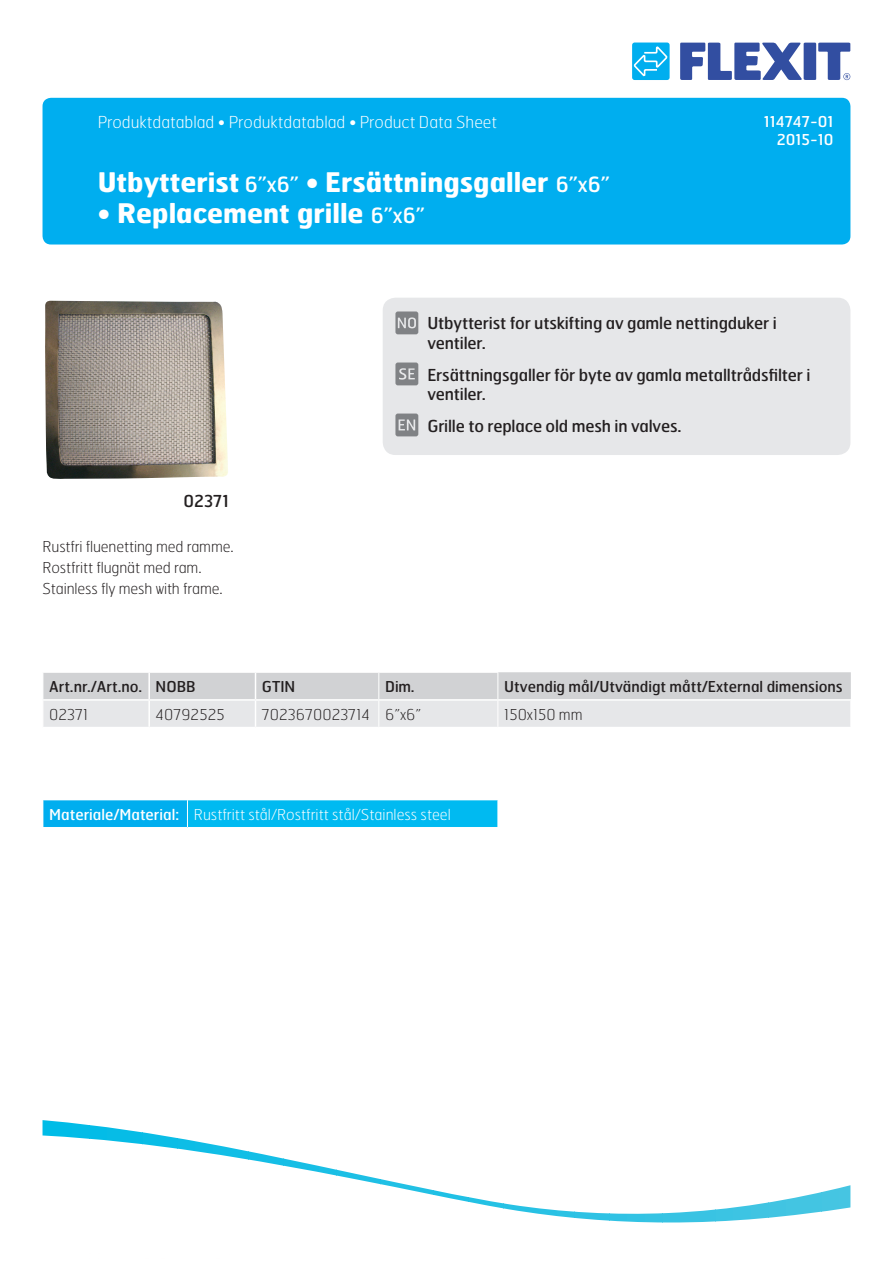
<style>
.page{position:relative;width:893px;height:1263px;background:#fff}
.page>*{position:absolute;margin:0;border:0;box-sizing:border-box;transform-origin:0 0}
.t1{font:700 27px "Hermes";color:#fff}
.t2{font:16.5px/19.8px "Hermes";letter-spacing:-.01em;color:#231f20}
.t3{font:100 16.5px "Hermes";color:#fff}
.t4{font:100 15px/21px "Hermes";letter-spacing:-.01em;color:#231f20}
.t5{font:15px "Hermes";color:#231f20}
.t6{font:100 15px "Hermes";color:#fff}
.t7{font:15px/18px "Hermes";color:#fff;text-align:right}
.s1{font-weight:400;font-size:21px}
.s2{font-weight:400}
</style>
<div class="page">
<div style="left:43px;top:98px;width:807px;height:146px;background:#00aeef;border-radius:9px"></div>
<svg style="left:680px;top:43px;width:170px;height:37px"></svg>
<div style="left:632px;top:43px;width:38px;height:37px;background:#00aeef;border-radius:3px"></div>
<svg style="left:632px;top:45px;width:36px;height:31px"></svg>
<svg style="left:839px;top:1185px;width:11px;height:25px"></svg>
<svg style="left:821px;top:1188px;width:18px;height:24px"></svg>
<svg style="left:786px;top:1192px;width:35px;height:24px"></svg>
<svg style="left:768px;top:1199px;width:18px;height:19px"></svg>
<svg style="left:751px;top:1202px;width:17px;height:18px"></svg>
<svg style="left:733px;top:1205px;width:18px;height:16px"></svg>
<svg style="left:715px;top:1207px;width:18px;height:15px"></svg>
<svg style="left:680px;top:1209px;width:35px;height:13px"></svg>
<svg style="left:662px;top:1212px;width:18px;height:10px"></svg>
<svg style="left:645px;top:1213px;width:17px;height:9px"></svg>
<svg style="left:627px;top:1213px;width:18px;height:9px"></svg>
<svg style="left:610px;top:1213px;width:17px;height:9px"></svg>
<svg style="left:574px;top:1211px;width:36px;height:10px"></svg>
<svg style="left:557px;top:1210px;width:17px;height:8px"></svg>
<svg style="left:539px;top:1208px;width:18px;height:8px"></svg>
<svg style="left:504px;top:1203px;width:35px;height:11px"></svg>
<svg style="left:354px;top:1173px;width:26px;height:11px"></svg>
<svg style="left:336px;top:1169px;width:18px;height:10px"></svg>
<svg style="left:319px;top:1166px;width:17px;height:10px"></svg>
<svg style="left:283px;top:1158px;width:36px;height:14px"></svg>
<svg style="left:266px;top:1155px;width:17px;height:11px"></svg>
<svg style="left:248px;top:1151px;width:18px;height:12px"></svg>
<svg style="left:213px;top:1144px;width:35px;height:16px"></svg>
<svg style="left:195px;top:1141px;width:18px;height:13px"></svg>
<svg style="left:178px;top:1138px;width:17px;height:14px"></svg>
<svg style="left:160px;top:1135px;width:18px;height:14px"></svg>
<svg style="left:142px;top:1132px;width:18px;height:15px"></svg>
<svg style="left:107px;top:1127px;width:35px;height:17px"></svg>
<svg style="left:89px;top:1125px;width:18px;height:16px"></svg>
<svg style="left:72px;top:1123px;width:17px;height:16px"></svg>
<svg style="left:43px;top:1120px;width:29px;height:18px"></svg>
<svg style="left:43px;top:672px;width:808px;height:55px;background:#dddedf"></svg>
<div style="left:43px;top:800px;width:144px;height:27px;background:#00aeef"></div>
<div style="left:187px;top:800px;width:311px;height:27px;background:#00baf1"></div>
<svg style="left:187px;top:800px;width:1px;height:27px"></svg>
<svg style="left:43px;top:800px;width:1px;height:27px"></svg>
<svg style="left:497px;top:800px;width:1px;height:27px"></svg>
<div style="left:383px;top:298px;width:467px;height:157px;background:#e6e7e9;border-radius:13px"></div>
<svg style="left:395px;top:362px;width:23px;height:23px"></svg>
<svg style="left:395px;top:311px;width:23px;height:23px"></svg>
<svg style="left:395px;top:414px;width:23px;height:22px"></svg>
<img style="left:45px;top:301px;width:183px;height:178px">
<p class="t3" style="left:98px;top:112px;width:401px">Produktdatablad • Produktdatablad • Product Data Sheet</p>
<p class="t7" style="left:764px;top:112px;width:71px">114747-01<br>2015-10</p>
<h1 class="t1" style="left:98px;top:165px;width:513px">Utbytterist <span class="s1">6”x6”</span> • Ersättningsgaller <span class="s1">6”x6”</span></h1>
<h1 class="t1" style="left:98px;top:196px;width:329px">• Replacement grille <span class="s1">6”x6”</span></h1>
<p class="t2" style="left:184px;top:490px;width:47px">02371</p>
<p class="t4" style="left:43px;top:536px;width:192px">Rustfri fluenetting med ramme.<br>Rostfritt flugnät med ram.<br>Stainless fly mesh with frame.</p>
<p class="t2" style="left:427px;top:312px;width:351px">Utbytterist for utskifting av gamle nettingduker i ventiler.</p>
<p class="t2" style="left:427px;top:364px;width:385px">Ersättningsgaller för byte av gamla metalltrådsfilter i ventiler.</p>
<p class="t2" style="left:427px;top:416px;width:256px">Grille to replace old mesh in valves.</p>
<p class="t5" style="left:49px;top:677px;width:148px">Art.nr./Art.no. NOBB</p>
<p class="t5" style="left:262px;top:677px;width:35px">GTIN</p>
<p class="t5" style="left:385px;top:677px;width:31px">Dim.</p>
<p class="t5" style="left:504px;top:677px;width:340px">Utvendig mål/Utvändigt mått/External dimensions</p>
<p class="t4" style="left:49px;top:703px;width:41px">02371</p>
<p class="t4" style="left:156px;top:703px;width:71px">40792525</p>
<p class="t4" style="left:262px;top:703px;width:161px">7023670023714 6”x6”</p>
<p class="t4" style="left:504px;top:703px;width:80px">150x150 mm</p>
<p class="t6" style="left:49px;top:805px;width:403px"><span class="s2">Materiale/Material:</span> Rustfritt stål/Rostfritt stål/Stainless steel</p>
</div>
